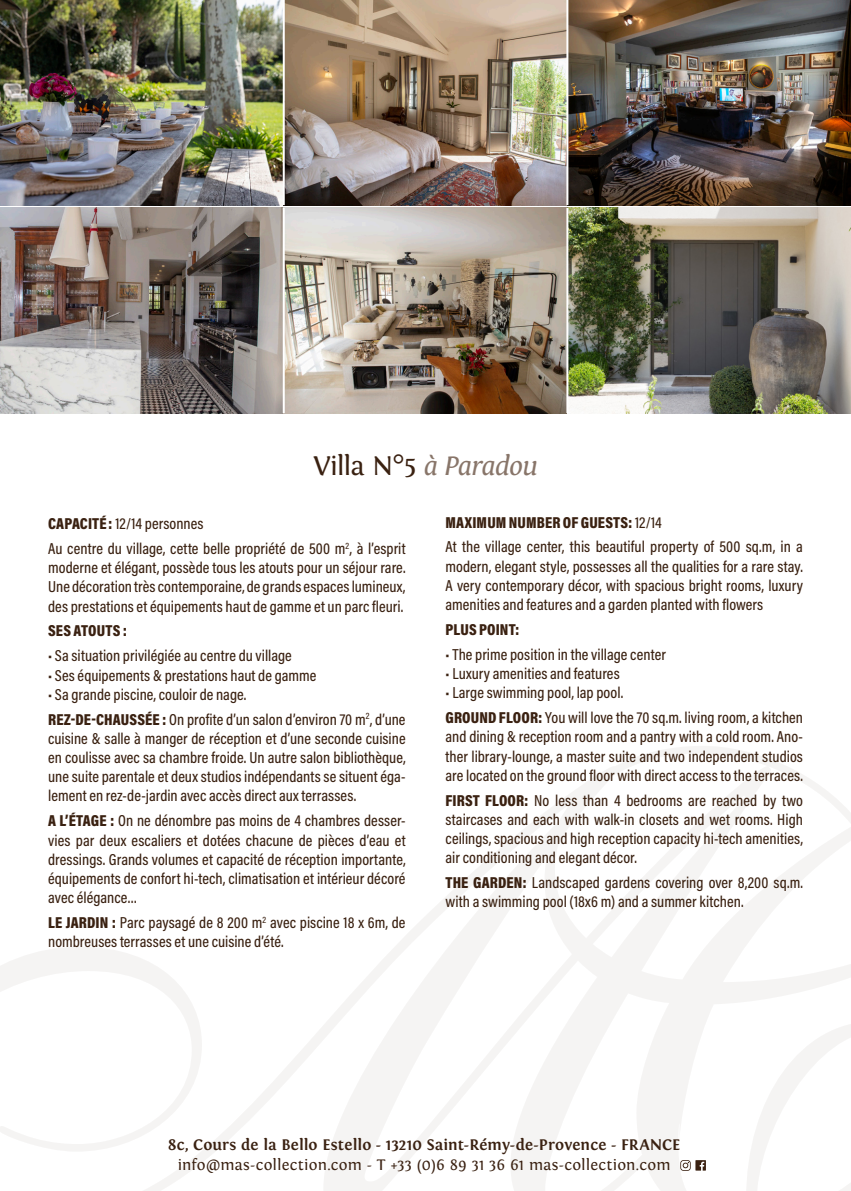
<style>
.page{position:relative;width:851px;height:1191px;background:#fff}
.page>*{position:absolute;margin:0;border:0;box-sizing:border-box;transform-origin:0 0}
.t1{font:28px "Fontin";letter-spacing:-.035em;color:#3a2111}
.t2{font:500 16px/19.2px "Acumin Pro Cond";letter-spacing:.005em;color:#3a2111;text-align:justify}
.t3{font:700 16px "Fontin";letter-spacing:.005em;color:#3a2111}
.t4{font:16px "Fontin";letter-spacing:.01em;color:#3a2111}
.t5{font:900 16px "Acumin Pro Cond";letter-spacing:.01em;color:#3a2111}
.s1{font-style:italic;color:#887569}
.s2{font-weight:900}
.s3{font-weight:500}
</style>
<div class="page">
<svg style="left:0;top:746px;width:850px;height:445px"></svg>
<img style="left:0;top:0;width:850px;height:205px">
<img style="left:0;top:208px;width:850px;height:205px">
<svg style="left:680px;top:1160px;width:25px;height:10px"></svg>
<hr style="left:283px;top:0;width:2px;height:205px;background:#fff">
<hr style="left:283px;top:208px;width:2px;height:205px;background:#fff">
<hr style="left:566px;top:0;width:2px;height:205px;background:#fff">
<hr style="left:566px;top:208px;width:2px;height:205px;background:#fff">
<p class="t1" style="left:313px;top:450px;width:226px">Villa N°5 <span class="s1">à Paradou</span></p>
<p class="t2" style="left:48px;top:513px;width:157px"><span class="s2">CAPACITÉ:</span> 12/14 personnes</p>
<p class="t2" style="left:48px;top:538px;width:359px">Au centre du village, cette belle propriété de 500 m<sup>2</sup>, à l’esprit moderne et élégant, possède tous les atouts pour un séjour rare.<br>Une décoration très contemporaine, de grands espaces lumineux, des prestations et équipements haut de gamme et un parc fleuri.</p>
<p class="t5" style="left:48px;top:620px;width:80px">SES ATOUTS :</p>
<p class="t2" style="left:48px;top:646px;width:245px">• Sa situation privilégiée au centre du village</p>
<p class="t2" style="left:48px;top:665px;width:270px">• Ses équipements &amp; prestations haut de gamme</p>
<p class="t2" style="left:48px;top:684px;width:200px">• Sa grande piscine, couloir de nage.</p>
<p class="t2" style="left:48px;top:709px;width:359px"><span class="s2">REZ-DE-CHAUSSÉE :</span> On profite d’un salon d’environ 70 m<sup>2</sup>, d’une cuisine &amp; salle à manger de réception et d’une seconde cuisine en coulisse avec sa chambre froide. Un autre salon bibliothèque, une suite parentale et deux studios indépendants se situent éga&shy;lement en rez-de-jardin avec accès direct aux terrasses.</p>
<p class="t2" style="left:48px;top:811px;width:359px"><span class="s2">A L’ÉTAGE :</span> On ne dénombre pas moins de 4 chambres desser&shy;vies par deux escaliers et dotées chacune de pièces d’eau et dressings. Grands volumes et capacité de réception importante, équipements de confort hi-tech, climatisation et intérieur décoré avec élégance…</p>
<p class="t2" style="left:48px;top:912px;width:359px"><span class="s2">LE JARDIN :</span> Parc paysagé de 8 200 m<sup>2</sup> avec piscine 18 x 6m, de nombreuses terrasses et une cuisine d’été.</p>
<p class="t5" style="left:445px;top:511px;width:218px">MAXIMUM NUMBER OF GUESTS: <span class="s3">12/14</span></p>
<p class="t2" style="left:445px;top:537px;width:359px">At the village center, this beautiful property of 500 sq.m, in a modern, elegant style, possesses all the qualities for a rare stay.<br>A very contemporary décor, with spacious bright rooms, luxury amenities and features and a garden planted with flowers</p>
<p class="t5" style="left:445px;top:619px;width:75px">PLUS POINT:</p>
<p class="t2" style="left:445px;top:644px;width:222px">• The prime position in the village center</p>
<p class="t2" style="left:445px;top:663px;width:176px">• Luxury amenities and features</p>
<p class="t2" style="left:445px;top:683px;width:179px">• Large swimming pool, lap pool.</p>
<p class="t2" style="left:445px;top:707px;width:359px"><span class="s2">GROUND FLOOR:</span> You will love the 70 sq.m. living room, a kitchen and dining &amp; reception room and a pantry with a cold room. Ano&shy;ther library-lounge, a master suite and two independent studios are located on the ground floor with direct access to the terraces.</p>
<p class="t2" style="left:445px;top:790px;width:359px"><span class="s2">FIRST FLOOR:</span> No less than 4 bedrooms are reached by two staircases and each with walk-in closets and wet rooms. High ceilings, spacious and high reception capacity hi-tech amenities, air conditioning and elegant décor.</p>
<p class="t2" style="left:445px;top:872px;width:359px"><span class="s2">THE GARDEN:</span> Landscaped gardens covering over 8,200 sq.m. with a swimming pool (18x6 m) and a summer kitchen.</p>
<p class="t3" style="left:168px;top:1136px;width:514px">8c, Cours de la Bello Estello - 13210 Saint-Rémy-de-Provence - FRANCE</p>
<p class="t4" style="left:178px;top:1155px;width:494px">info@mas-collection.com - T +33 (0)6 89 31 36 61 mas-collection.com</p>
</div>
